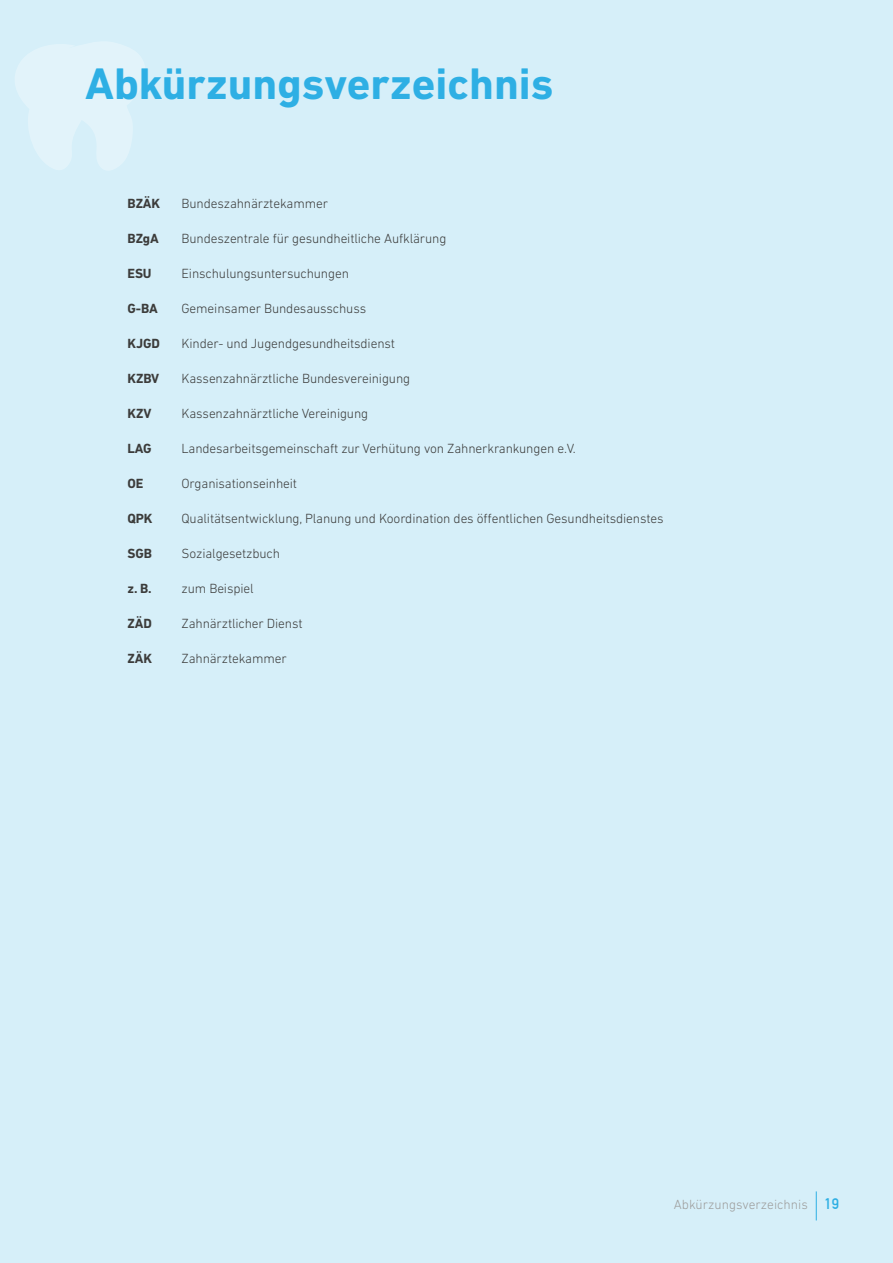
<style>
.page{position:relative;width:893px;height:1263px;background:#d6eff9}
.page>*{position:absolute;margin:0;border:0;box-sizing:border-box;transform-origin:0 0}
.t1{font:700 45px "DIN Next LT Pro";color:#2eafe4}
.t2{font:300 13.5px "DIN Next LT Pro";letter-spacing:-.01em;color:#3c3c3b}
.t3{font:700 13.5px "DIN Next LT Pro";letter-spacing:-.01em;color:#3c3c3b}
.t4{font:300 13.5px "DIN Next LT Pro";color:#9d9d9c}
.s1{font-family:"DIN Alternate";font-weight:700;font-size:15px;color:#2eafe4}
</style>
<div class="page">
<svg style="left:15px;top:42px;width:130px;height:128px"></svg>
<h1 class="t1" style="left:85px;top:57px;width:470px">Abkürzungsverzeichnis</h1>
<p class="t3" style="left:128px;top:195px;width:34px">BZÄK</p>
<p class="t2" style="left:182px;top:196px;width:148px">Bundeszahnärztekammer</p>
<p class="t3" style="left:128px;top:230px;width:33px">BZgA</p>
<p class="t2" style="left:182px;top:231px;width:266px">Bundeszentrale für gesundheitliche Aufklärung</p>
<p class="t3" style="left:128px;top:265px;width:26px">ESU</p>
<p class="t2" style="left:182px;top:266px;width:169px">Einschulungsuntersuchungen</p>
<p class="t3" style="left:128px;top:300px;width:32px">G-BA</p>
<p class="t2" style="left:182px;top:301px;width:186px">Gemeinsamer Bundesausschuss</p>
<p class="t3" style="left:128px;top:335px;width:34px">KJGD</p>
<p class="t2" style="left:182px;top:336px;width:215px">Kinder- und Jugendgesundheitsdienst</p>
<p class="t3" style="left:128px;top:370px;width:33px">KZBV</p>
<p class="t2" style="left:182px;top:371px;width:230px">Kassenzahnärztliche Bundesvereinigung</p>
<p class="t3" style="left:128px;top:405px;width:25px">KZV</p>
<p class="t2" style="left:182px;top:406px;width:188px">Kassenzahnärztliche Vereinigung</p>
<p class="t3" style="left:128px;top:440px;width:25px">LAG</p>
<p class="t2" style="left:182px;top:441px;width:396px">Landesarbeitsgemeinschaft zur Verhütung von Zahnerkrankungen e.V.</p>
<p class="t3" style="left:128px;top:475px;width:17px">OE</p>
<p class="t2" style="left:182px;top:476px;width:117px">Organisationseinheit</p>
<p class="t3" style="left:128px;top:510px;width:27px">QPK</p>
<p class="t2" style="left:182px;top:511px;width:484px">Qualitätsentwicklung, Planung und Koordination des öffentlichen Gesundheitsdienstes</p>
<p class="t3" style="left:128px;top:545px;width:26px">SGB</p>
<p class="t2" style="left:182px;top:546px;width:100px">Sozialgesetzbuch</p>
<p class="t3" style="left:128px;top:580px;width:26px">z. B.</p>
<p class="t2" style="left:182px;top:581px;width:74px">zum Beispiel</p>
<p class="t3" style="left:128px;top:615px;width:26px">ZÄD</p>
<p class="t2" style="left:182px;top:616px;width:123px">Zahnärztlicher Dienst</p>
<p class="t3" style="left:128px;top:650px;width:26px">ZÄK</p>
<p class="t2" style="left:182px;top:651px;width:107px">Zahnärztekammer</p>
<p class="t4" style="left:674px;top:1196px;width:167px">Abkürzungsverzeichnis <span class="s1">19</span></p>
</div>
